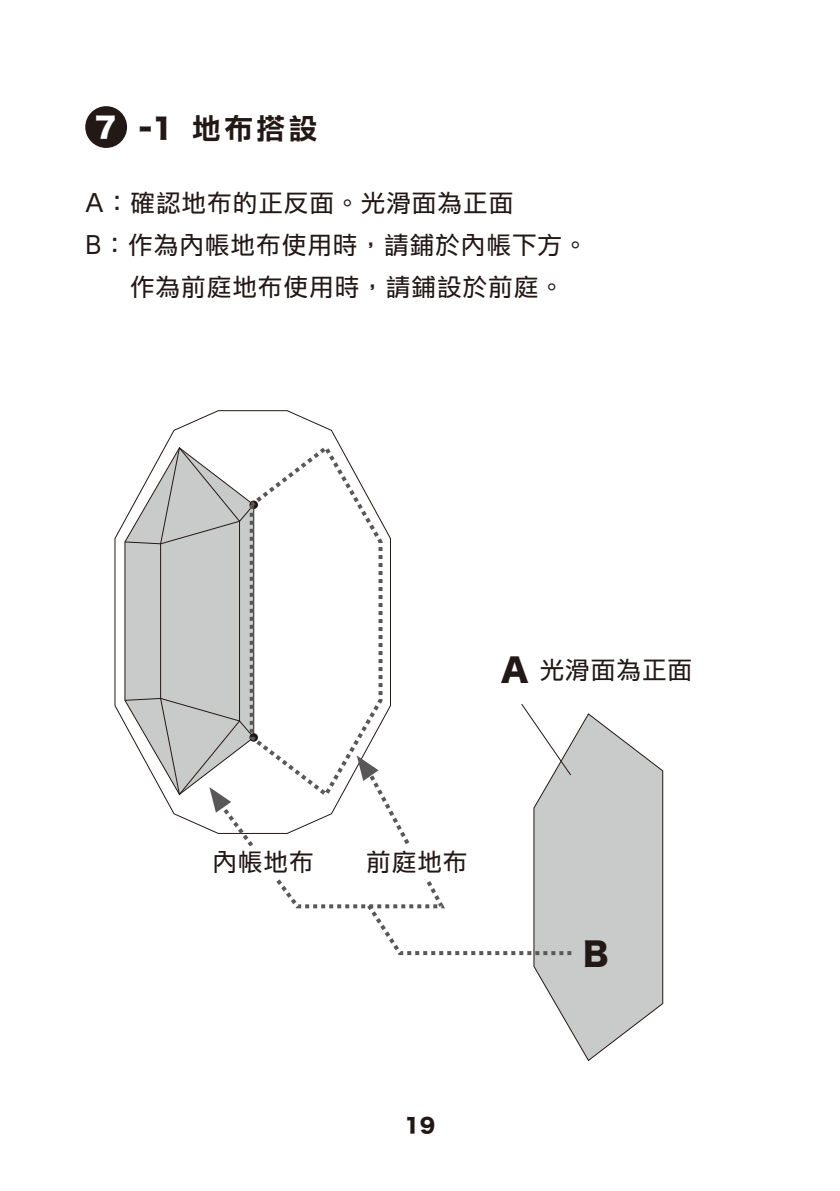
<style>
.page{position:relative;width:840px;height:1191px;background:#fff}
.page>*{position:absolute;margin:0;border:0;box-sizing:border-box;transform-origin:0 0}
.t1{font:32px "Hira Kaku Std W8";color:#221815}
.t2{font:28px "UD Shin Go Std TC De B";color:#221815}
.t3{font:24px/42px "UD Shin Go Std TC";letter-spacing:.065em;color:#221815}
.t4{font:20px "Hira Kaku Std W8";color:#221815}
.s1{font-family:"Hira Kaku Std W8";color:#fff}
.s2{font-family:"Hira Kaku Std W8"}
</style>
<div class="page">
<svg style="left:533px;top:713px;width:130px;height:348px"></svg>
<svg style="left:114px;top:410px;width:277px;height:313px"></svg>
<svg style="left:124px;top:446px;width:122px;height:98px"></svg>
<hr style="left:160px;top:544px;width:1px;height:154px;background:#221815">
<hr style="left:239px;top:521px;width:1px;height:200px;background:#221815">
<div style="left:85px;top:106px;width:42px;height:42px;background:#221815;border-radius:50%"></div>
<svg style="left:246px;top:442px;width:138px;height:255px"></svg>
<svg style="left:124px;top:697px;width:452px;height:260px"></svg>
<p class="t2" style="left:95px;top:108px;width:224px"><span class="s1">7</span> <span class="s2">-1</span> 地布搭設</p>
<p class="t3" style="left:86px;top:181px;width:503px">A：確認地布的正反面。光滑面為正面<br>B：作為內帳地布使用時，請鋪於內帳下方。　 作為前庭地布使用時，請鋪設於前庭。</p>
<h1 class="t1" style="left:500px;top:652px;width:29px">A</h1>
<p class="t3" style="left:539px;top:648px;width:153px">光滑面為正面</p>
<p class="t3" style="left:212px;top:840px;width:102px">內帳地布</p>
<p class="t3" style="left:366px;top:840px;width:102px">前庭地布</p>
<p class="t4" style="left:404px;top:1114px;width:32px">19</p>
<h1 class="t1" style="left:583px;top:936px;width:27px">B</h1>
</div>
